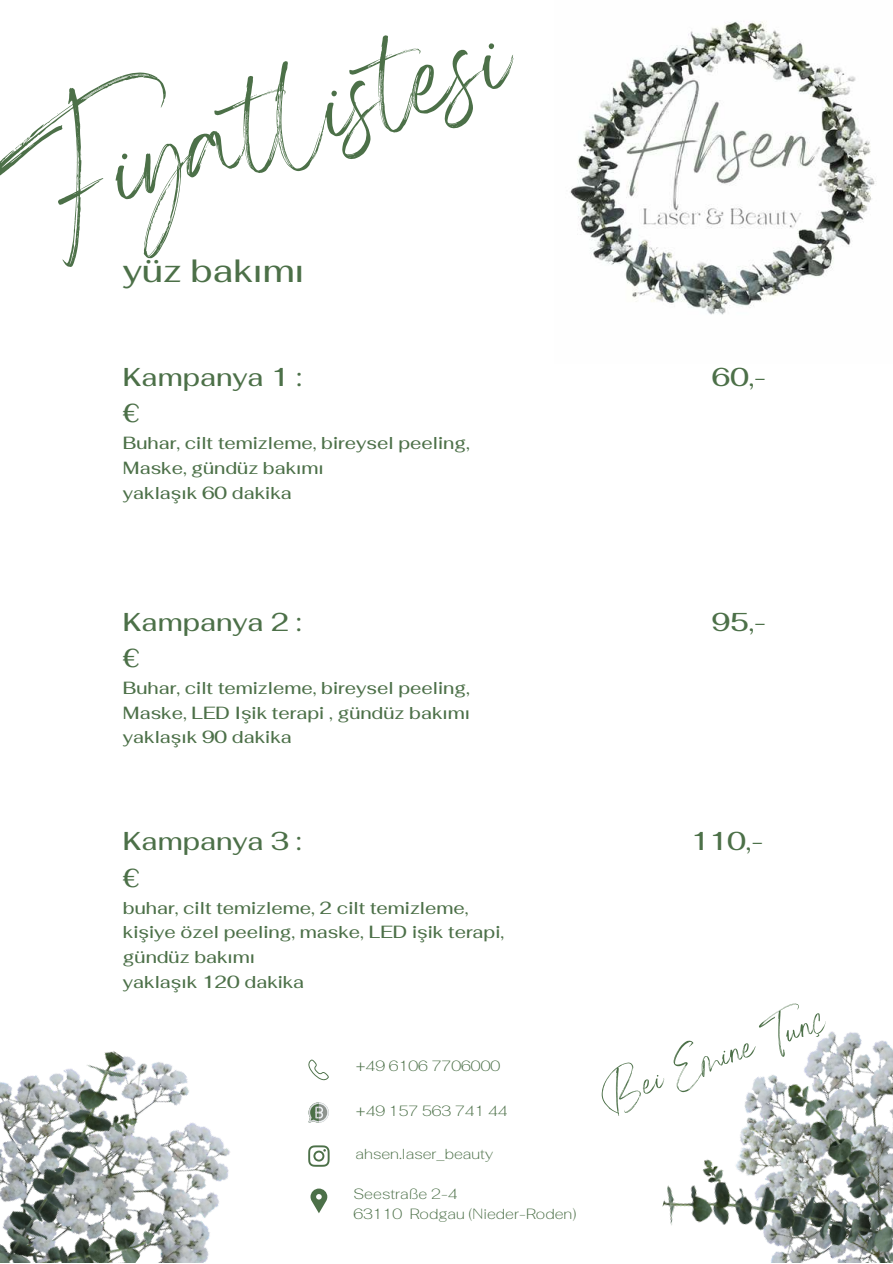
<style>
.page{position:relative;width:893px;height:1264px;background:#fff}
.page>*{position:absolute;margin:0;border:0;box-sizing:border-box;transform-origin:0 0}
.t1{font:172.2px "Angella White";color:#4c7048}
.t2{font:50.1px "Angella White";color:#4c7048}
.t3{font:500 33px "Fahkwang";color:#4c7048}
.t4{font:500 25.8px "Fahkwang";color:#4c7048}
.t5{font:500 17.55px/24.6px "Fahkwang";color:#4c7048}
.t6{font:200 14.85px/20.2px "Fahkwang";color:#4c7048}
</style>
<div class="page">
<img style="left:807px;top:1031px;width:85px;height:27px">
<img style="left:0;top:1051px;width:228px;height:211px">
<img style="left:662px;top:1058px;width:230px;height:204px">
<svg style="left:308px;top:1145px;width:21px;height:21px"></svg>
<svg style="left:308px;top:1059px;width:21px;height:21px"></svg>
<svg style="left:310px;top:1188px;width:17px;height:25px"></svg>
<svg style="left:308px;top:1102px;width:21px;height:20px"></svg>
<img style="left:570px;top:21px;width:306px;height:294px">
<h1 class="t1" style="left:-34px;top:101px;width:534px;rotate:-17deg">Fiyatlistesi</h1>
<h3 class="t3" style="left:123px;top:242px;width:183px">yüz bakımı</h3>
<h3 class="t4" style="left:123px;top:354px;width:180px">Kampanya 1 :</h3>
<h3 class="t4" style="left:712px;top:354px;width:56px">60,-</h3>
<h3 class="t4" style="left:123px;top:390px;width:19px">€</h3>
<p class="t5" style="left:123px;top:430px;width:348px">Buhar, cilt temizleme, bireysel peeling,<br>Maske, gündüz bakımı<br>yaklaşık 60 dakika</p>
<h3 class="t4" style="left:123px;top:599px;width:180px">Kampanya 2 :</h3>
<h3 class="t4" style="left:711px;top:599px;width:56px">95,-</h3>
<h3 class="t4" style="left:123px;top:635px;width:19px">€</h3>
<p class="t5" style="left:123px;top:674px;width:348px;text-align:justify">Buhar, cilt temizleme, bireysel peeling, Maske, LED Işik terapi , gündüz bakımı yaklaşık 90 dakika</p>
<h3 class="t4" style="left:123px;top:819px;width:180px">Kampanya 3 :</h3>
<h3 class="t4" style="left:690px;top:819px;width:74px">110,-</h3>
<h3 class="t4" style="left:123px;top:855px;width:19px">€</h3>
<p class="t5" style="left:123px;top:894px;width:383px">buhar, cilt temizleme, 2 cilt temizleme, kişiye özel peeling, maske, LED işik terapi, gündüz bakımı<br>yaklaşık 120 dakika</p>
<h2 class="t2" style="left:591px;top:1069px;width:238px;rotate:-20deg">Bei Emine Tunç</h2>
<p class="t6" style="left:356px;top:1055px;width:146px">+49 6106 7706000</p>
<p class="t6" style="left:356px;top:1100px;width:153px">+49 157 563 741 44</p>
<p class="t6" style="left:355px;top:1143px;width:139px">ahsen.laser_beauty</p>
<p class="t6" style="left:353px;top:1183px;width:224px">Seestraße 2-4<br>63110 Rodgau (Nieder-Roden)</p>
</div>
